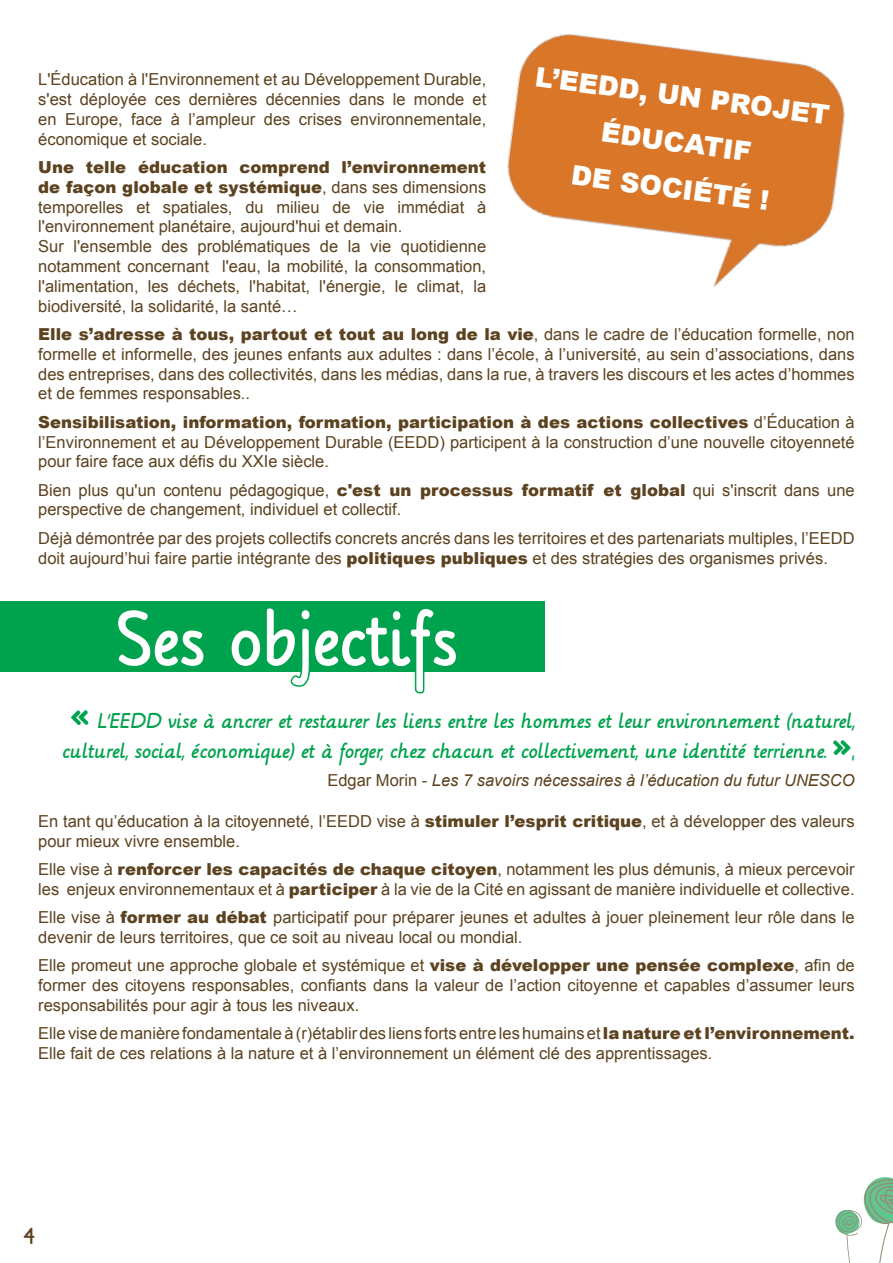
<style>
.page{position:relative;width:893px;height:1263px;background:#fff}
.page>*{position:absolute;margin:0;border:0;box-sizing:border-box;transform-origin:0 0}
.t1{font:60px "Lilly";color:#fff}
.t2{font:37.5px "Lilly";color:#00a34d}
.t3{font:900 27px/46.3px "Arial";color:#fff;text-align:center}
.t4{font:18px "Lilly";color:#5c421f}
.t5{font:16.5px/19.8px "Arial";color:#5c421f;text-align:justify}
.t6{font:italic 16.5px/30px "Lilly";color:#00a34d}
.t7{font:italic 16.5px "Arial";color:#5c421f}
.t8{font:16.5px "Lilly";color:#00a34d}
.s1{font-weight:900}
.s2{font-style:normal}
</style>
<div class="page">
<div style="left:0;top:602px;width:544px;height:70px;background:#00a34d"></div>
<svg style="left:290px;top:672px;width:135px;height:22px"></svg>
<img style="left:507px;top:34px;width:338px;height:253px">
<svg style="left:835px;top:1177px;width:58px;height:86px"></svg>
<p class="t3" style="left:539px;top:52px;width:298px;rotate:8deg">L’EEDD, UN PROJET<br>ÉDUCATIF</p>
<p class="t3" style="left:575px;top:150px;width:201px;rotate:8deg">DE SOCIÉTÉ !</p>
<p class="t5" style="left:38px;top:70px;width:449px">L'Éducation à l'Environnement et au Développement Durable, s'est déployée ces dernières décennies dans le monde et en Europe, face à l’ampleur des crises environnementale, économique et sociale.</p>
<p class="t5" style="left:38px;top:158px;width:449px"><span class="s1">Une telle éducation comprend l’environnement de façon globale et systémique</span>, dans ses dimensions temporelles et spatiales, du milieu de vie immédiat à l'environnement planétaire, aujourd'hui et demain.</p>
<p class="t5" style="left:38px;top:237px;width:449px">Sur l'ensemble des problématiques de la vie quotidienne notamment concernant l'eau, la mobilité, la consommation, l'alimentation, les déchets, l'habitat, l'énergie, le climat, la biodiversité, la solidarité, la santé…</p>
<p class="t5" style="left:38px;top:324px;width:818px"><span class="s1">Elle s’adresse à tous, partout et tout au long de la vie</span>, dans le cadre de l’éducation formelle, non formelle et informelle, des jeunes enfants aux adultes : dans l’école, à l’université, au sein d’associations, dans des entreprises, dans des collectivités, dans les médias, dans la rue, à travers les discours et les actes d’hommes et de femmes responsables..</p>
<p class="t5" style="left:38px;top:412px;width:818px"><span class="s1">Sensibilisation, information, formation, participation à des actions collectives</span> d’Éducation à l’Environnement et au Développement Durable (EEDD) participent à la construction d’une nouvelle citoyenneté pour faire face aux défis du XXIe siècle.</p>
<p class="t5" style="left:38px;top:480px;width:818px">Bien plus qu'un contenu pédagogique, <span class="s1">c'est un processus formatif et global</span> qui s'inscrit dans une perspective de changement, individuel et collectif.</p>
<p class="t5" style="left:38px;top:528px;width:818px">Déjà démontrée par des projets collectifs concrets ancrés dans les territoires et des partenariats multiples, l’EEDD doit aujourd’hui faire partie intégrante des <span class="s1">politiques publiques</span> et des stratégies des organismes privés.</p>
<p class="t1" style="left:117px;top:590px;width:343px">Ses objectifs</p>
<p class="t2" style="left:71px;top:681px;width:21px">«</p>
<p class="t6" style="left:62px;top:706px;width:799px;text-indent:34px">L’EEDD vise à ancrer et restaurer les liens entre les hommes et leur environnement (naturel, culturel, social, économique) et à forger, chez chacun et collectivement, une identité terrienne.</p>
<p class="t2" style="left:833px;top:711px;width:21px">»</p>
<p class="t8" style="left:852px;top:737px;width:4px">,</p>
<p class="t7" style="left:327px;top:769px;width:529px"><span class="s2">Edgar Morin -</span> Les 7 savoirs nécessaires à l’éducation du futur UNESCO</p>
<p class="t5" style="left:38px;top:811px;width:818px">En tant qu’éducation à la citoyenneté, l’EEDD vise à <span class="s1">stimuler l’esprit critique</span>, et à développer des valeurs pour mieux vivre ensemble.</p>
<p class="t5" style="left:38px;top:859px;width:818px">Elle vise à <span class="s1">renforcer les capacités de chaque citoyen</span>, notamment les plus démunis, à mieux percevoir les enjeux environnementaux et à <span class="s1">participer</span> à la vie de la Cité en agissant de manière individuelle et collective.</p>
<p class="t5" style="left:38px;top:907px;width:818px">Elle vise à <span class="s1">former au débat</span> participatif pour préparer jeunes et adultes à jouer pleinement leur rôle dans le devenir de leurs territoires, que ce soit au niveau local ou mondial.</p>
<p class="t5" style="left:38px;top:956px;width:818px">Elle promeut une approche globale et systémique et <span class="s1">vise à développer une pensée complexe</span>, afin de former des citoyens responsables, confiants dans la valeur de l’action citoyenne et capables d’assumer leurs responsabilités pour agir à tous les niveaux.</p>
<p class="t5" style="left:38px;top:1024px;width:818px">Elle vise de manière fondamentale à (r)établir des liens forts entre les humains et <span class="s1">la nature et l’environnement.<br></span>Elle fait de ces relations à la nature et à l’environnement un élément clé des apprentissages.</p>
<p class="t4" style="left:24px;top:1221px;width:12px">4</p>
</div>
